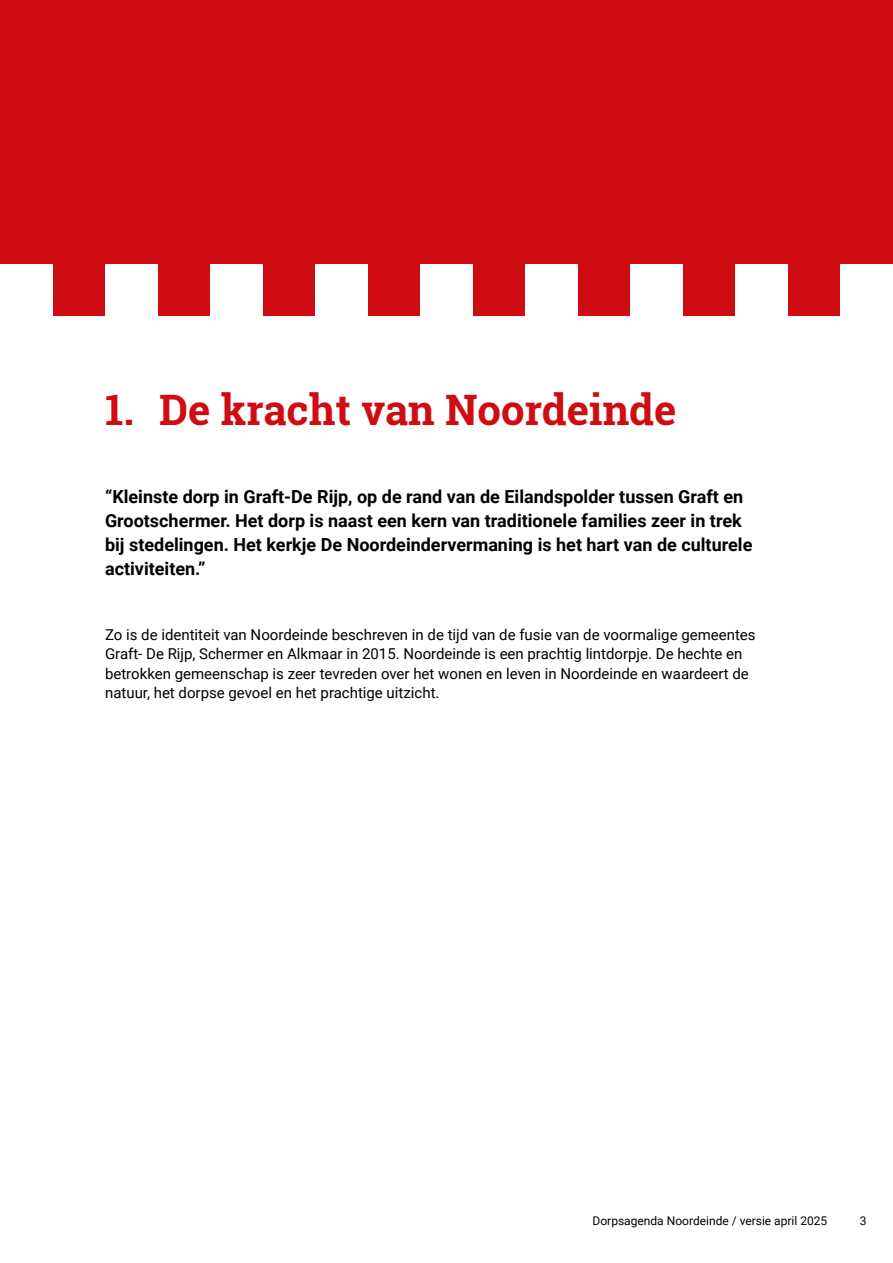
<style>
.page{position:relative;width:893px;height:1263px;background:#fff}
.page>*{position:absolute;margin:0;border:0;box-sizing:border-box;transform-origin:0 0}
.H1_Hoofdstukkop_NR{font:700 42px "Roboto Slab";color:#cf0c12}
.P_Intro{font:700 18px/24px "Roboto";color:#000}
.P_platte_tekst_over_2_koloms{font:15px/19.5px "Roboto";color:#000}
.t1{font:12px "Roboto";color:#000}
</style>
<div class="page">
<div style="left:0;top:0;width:893px;height:329px;background:#cf0c12"></div>
<div style="left:0;top:264px;width:53px;height:65px;background:#fff"></div>
<div style="left:420px;top:264px;width:53px;height:65px;background:#fff"></div>
<div style="left:210px;top:264px;width:53px;height:65px;background:#fff"></div>
<div style="left:630px;top:264px;width:53px;height:65px;background:#fff"></div>
<div style="left:105px;top:264px;width:53px;height:65px;background:#fff"></div>
<div style="left:525px;top:264px;width:53px;height:65px;background:#fff"></div>
<div style="left:315px;top:264px;width:53px;height:65px;background:#fff"></div>
<div style="left:735px;top:264px;width:53px;height:65px;background:#fff"></div>
<div style="left:840px;top:264px;width:53px;height:65px;background:#fff"></div>
<div style="left:0;top:316px;width:893px;height:40px;background:#fff"></div>
<h1 class="H1_Hoofdstukkop_NR" style="left:105px;top:381px;width:573px">1. De kracht van Noordeinde</h1>
<p class="P_Intro" style="left:105px;top:484px;width:649px">“Kleinste dorp in Graft-De Rijp, op de rand van de Eilandspolder tussen Graft en Grootschermer. Het dorp is naast een kern van traditionele families zeer in trek bij stedelingen. Het kerkje De Noordeindervermaning is het hart van de culturele activiteiten.”</p>
<p class="P_platte_tekst_over_2_koloms" style="left:105px;top:624px;width:652px">Zo is de identiteit van Noordeinde beschreven in de tijd van de fusie van de voormalige gemeentes Graft- De Rijp, Schermer en Alkmaar in 2015. Noordeinde is een prachtig lintdorpje. De hechte en betrokken gemeenschap is zeer tevreden over het wonen en leven in Noordeinde en waardeert de natuur, het dorpse gevoel en het prachtige uitzicht.</p>
<p class="t1" style="left:593px;top:1212px;width:236px">Dorpsagenda Noordeinde / versie april 2025</p>
<p class="t1" style="left:860px;top:1212px;width:8px">3</p>
</div>
